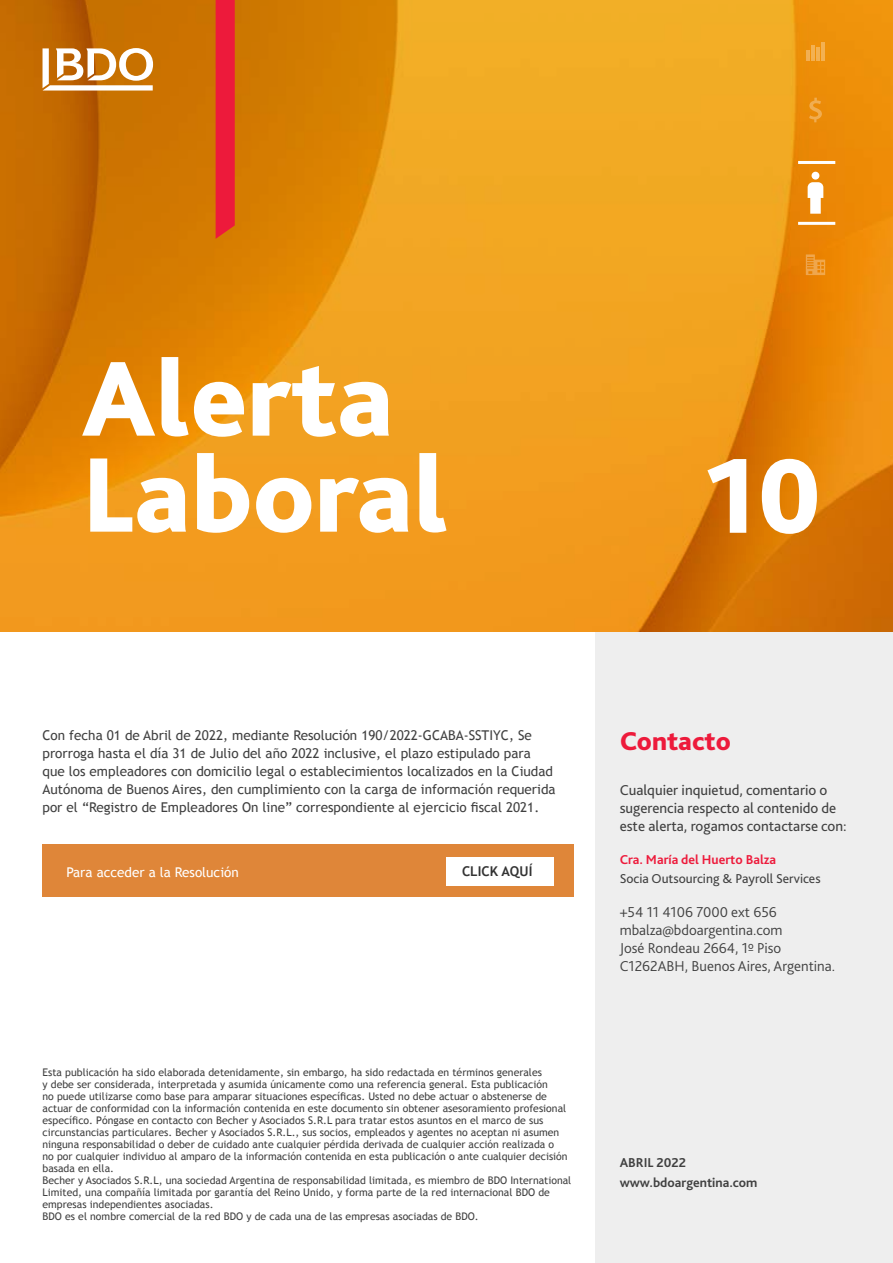
<style>
.page{position:relative;width:893px;height:1263px;background:#fff}
.page>*{position:absolute;margin:0;border:0;box-sizing:border-box;transform-origin:0 0}
.t1{font:800 111px "Bliss Pro";color:#fff}
.t2{font:800 27px "Bliss Pro";color:#ed1a3b}
.t3{font:300 15px/18px "Bliss Pro";color:#404040}
.t4{font:15px/18px "Bliss Pro";color:#404040}
.t5{font:13.5px/18px "Trebuchet MS";color:#404040}
.t6{font:13.5px "Bliss Pro";color:#404040}
.t7{font:700 13.5px/20px "Bliss Pro";color:#404040}
.t8{font:13.5px "Trebuchet MS";color:#fff}
.t9{font:700 13.5px "Bliss Pro";color:#ed1a3b}
.t10{font:700 13.5px "Trebuchet MS";color:#333}
.t11{font:10.5px/12px "Trebuchet MS";color:#404040}
</style>
<div class="page">
<div style="left:595px;top:631px;width:298px;height:632px;background:#eee"></div>
<svg style="left:0;top:0;width:893px;height:631px;background:#e69013"></svg>
<svg style="left:43px;top:48px;width:110px;height:43px"></svg>
<svg style="left:216px;top:0;width:19px;height:239px;background:#eb1d38"></svg>
<svg style="left:809px;top:98px;width:13px;height:24px"></svg>
<hr style="left:806px;top:50px;width:4px;height:11px;background:#f1af52">
<hr style="left:811px;top:45px;width:4px;height:16px;background:#f3b152">
<hr style="left:816px;top:48px;width:4px;height:13px;background:#f3b152">
<hr style="left:821px;top:42px;width:4px;height:19px;background:#f3b152">
<div style="left:811px;top:172px;width:8px;height:8px;background:#fff;border-radius:50%"></div>
<svg style="left:808px;top:182px;width:15px;height:32px"></svg>
<svg style="left:806px;top:254px;width:19px;height:21px"></svg>
<hr style="left:798px;top:161px;width:37px;height:3px;background:#fff">
<hr style="left:798px;top:222px;width:37px;height:3px;background:#fff">
<svg style="left:82px;top:362px;width:73px;height:74px"></svg>
<svg style="left:162px;top:357px;width:82px;height:80px"></svg>
<svg style="left:253px;top:366px;width:136px;height:71px"></svg>
<svg style="left:90px;top:458px;width:96px;height:75px"></svg>
<svg style="left:197px;top:453px;width:52px;height:80px"></svg>
<svg style="left:256px;top:478px;width:55px;height:55px"></svg>
<svg style="left:320px;top:478px;width:88px;height:55px"></svg>
<svg style="left:419px;top:453px;width:27px;height:79px"></svg>
<div style="left:43px;top:845px;width:531px;height:52px;background:#df8639"></div>
<div style="left:446px;top:857px;width:108px;height:28px;background:#fff"></div>
<h1 class="t1" style="left:705px;top:427px;width:119px">10</h1>
<p class="t5" style="left:43px;top:726px;width:515px">Con fecha 01 de Abril de 2022, mediante Resolución 190/2022-GCABA-SSTIYC, Se prorroga hasta el día 31 de Julio del año 2022 inclusive, el plazo estipulado para que los empleadores con domicilio legal o establecimientos localizados en la Ciudad Autónoma de Buenos Aires, den cumplimiento con la carga de información requerida por el “Registro de Empleadores On line” correspondiente al ejercicio fiscal 2021.</p>
<p class="t8" style="left:66px;top:864px;width:174px">Para acceder a la Resolución</p>
<p class="t10" style="left:462px;top:863px;width:72px">CLICK AQUÍ</p>
<p class="t11" style="left:43px;top:1067px;width:530px">Esta publicación ha sido elaborada detenidamente, sin embargo, ha sido redactada en términos generales<br>y debe ser considerada, interpretada y asumida únicamente como una referencia general. Esta publicación<br>no puede utilizarse como base para amparar situaciones específicas. Usted no debe actuar o abstenerse de actuar de conformidad con la información contenida en este documento sin obtener asesoramiento profesional específico. Póngase en contacto con Becher y Asociados S.R.L para tratar estos asuntos en el marco de sus circunstancias particulares. Becher y Asociados S.R.L., sus socios, empleados y agentes no aceptan ni asumen ninguna responsabilidad o deber de cuidado ante cualquier pérdida derivada de cualquier acción realizada o<br>no por cualquier individuo al amparo de la información contenida en esta publicación o ante cualquier decisión basada en ella.<br>Becher y Asociados S.R.L, una sociedad Argentina de responsabilidad limitada, es miembro de BDO International Limited, una compañía limitada por garantía del Reino Unido, y forma parte de la red internacional BDO de empresas independientes asociadas.<br>BDO es el nombre comercial de la red BDO y de cada una de las empresas asociadas de BDO.</p>
<h2 class="t2" style="left:620px;top:724px;width:113px">Contacto</h2>
<h3 class="t4" style="left:620px;top:780px;width:229px">Cualquier inquietud, comentario o sugerencia respecto al contenido de este alerta, rogamos contactarse con:</h3>
<p class="t9" style="left:620px;top:851px;width:158px">Cra. María del Huerto Balza</p>
<p class="t6" style="left:620px;top:870px;width:202px">Socia Outsourcing &amp; Payroll Services</p>
<h3 class="t3" style="left:620px;top:902px;width:217px">+54 11 4106 7000 ext 656 mbalza@bdoargentina.com<br>José Rondeau 2664, 1º Piso<br>C1262ABH, Buenos Aires, Argentina.</h3>
<p class="t7" style="left:620px;top:1153px;width:139px">ABRIL 2022 www.bdoargentina.com</p>
</div>
